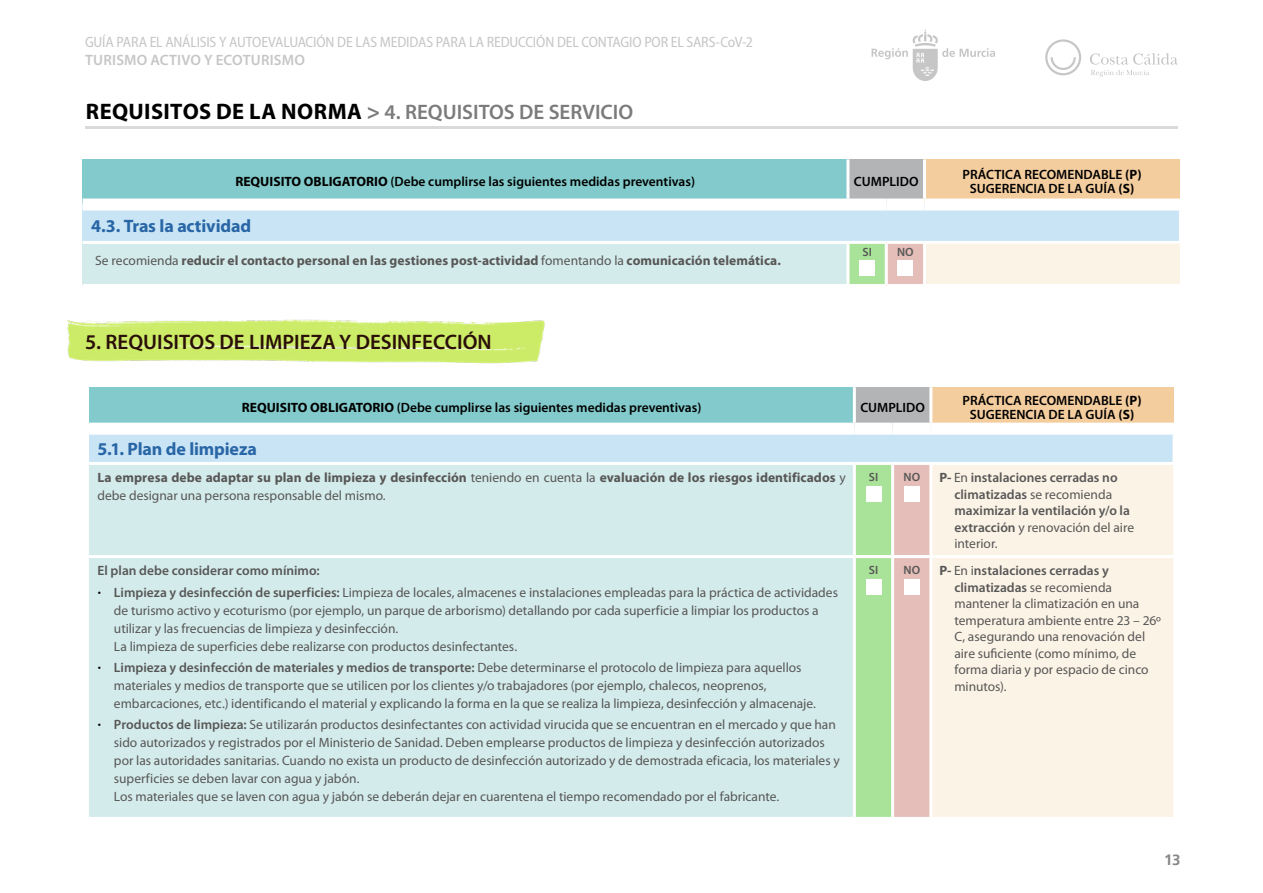
<style>
.page{position:relative;width:1263px;height:893px;background:#fff}
.page>*{position:absolute;margin:0;border:0;box-sizing:border-box;transform-origin:0 0}
.t1{font:600 21px "Myriad Pro";color:#7c7b7b}
.t2{font:600 21px "Myriad Pro";color:#290f07}
.t3{font:700 18px "Myriad Pro";letter-spacing:-.01em;color:#2966a6}
.t4{font:semi-condensed 15px "Myriad Pro";letter-spacing:-.015em;color:#c6c6c6}
.t5{font:600 15px "Myriad Pro";letter-spacing:.015em;color:#c6c6c6}
.t6{font:700 15px "Frutiger 65";color:#878787}
.t7{font:13.5px/18px "Myriad Pro";color:#575756}
.t8{font:700 13.5px/18px "Myriad Pro";letter-spacing:.005em;color:#575756}
.t9{font:600 13.5px/13.5px "Myriad Pro";color:#000;text-align:center}
.t10{font:600 13.5px/16.5px "Myriad Pro";color:#575756}
.t11{font:600 12px "Myriad Pro";letter-spacing:.005em;color:#575756}
.s1{font-weight:700;font-size:22.5px;color:#000}
.s2{font-weight:700;font-size:22.5px}
.s3{font-weight:700}
.s4{font-weight:400}
.s5{font-weight:600}
.s6{font-family:"Frutiger 67";font-weight:700;font-stretch:condensed;font-size:15px;color:#000}
</style>
<div class="page">
<hr style="left:85px;top:126px;width:1093px;height:2px;background:#dadada">
<svg style="left:871px;top:29px;width:124px;height:52px"></svg>
<svg style="left:1045px;top:39px;width:36px;height:36px"></svg>
<svg style="left:1090px;top:53px;width:88px;height:24px"></svg>
<img style="left:67px;top:319px;width:478px;height:45px">
<div style="left:89px;top:387px;width:765px;height:42px;background:#82cacb"></div>
<div style="left:854px;top:387px;width:77px;height:42px;background:#b3b4b6"></div>
<div style="left:931px;top:387px;width:242px;height:42px;background:#f4cd9e"></div>
<div style="left:89px;top:429px;width:1084px;height:34px;background:#c8e4f5"></div>
<div style="left:89px;top:465px;width:764px;height:352px;background:#d4ebeb"></div>
<svg style="left:856px;top:465px;width:73px;height:352px;background:#c8d1ab"></svg>
<div style="left:932px;top:465px;width:241px;height:352px;background:#fcf3e7"></div>
<hr style="left:1172px;top:435px;width:2px;height:27px;background:#fff">
<hr style="left:853px;top:387px;width:3px;height:36px;background:#fff">
<hr style="left:929px;top:387px;width:3px;height:36px;background:#fff">
<hr style="left:891px;top:465px;width:3px;height:90px;background:#fff">
<hr style="left:931px;top:462px;width:243px;height:3px;background:#fff">
<hr style="left:891px;top:558px;width:3px;height:259px;background:#fff">
<hr style="left:854px;top:462px;width:39px;height:3px;background:#fff">
<hr style="left:893px;top:462px;width:38px;height:3px;background:#fff">
<hr style="left:89px;top:555px;width:765px;height:3px;background:#fff">
<hr style="left:854px;top:555px;width:39px;height:3px;background:#fff">
<hr style="left:893px;top:555px;width:38px;height:3px;background:#fff">
<hr style="left:931px;top:555px;width:242px;height:3px;background:#fff">
<hr style="left:89px;top:462px;width:765px;height:3px;background:#fff">
<div style="left:89px;top:423px;width:765px;height:12px;background:#fff"></div>
<div style="left:854px;top:423px;width:39px;height:12px;background:#fff"></div>
<div style="left:893px;top:423px;width:38px;height:12px;background:#fff"></div>
<div style="left:931px;top:423px;width:243px;height:12px;background:#fff"></div>
<div style="left:866px;top:486px;width:15px;height:15px;background:#fff"></div>
<div style="left:904px;top:486px;width:15px;height:15px;background:#fff"></div>
<div style="left:866px;top:579px;width:15px;height:16px;background:#fff"></div>
<div style="left:904px;top:579px;width:15px;height:16px;background:#fff"></div>
<div style="left:83px;top:159px;width:765px;height:46px;background:#82cacb"></div>
<div style="left:848px;top:159px;width:76px;height:46px;background:#b3b4b6"></div>
<div style="left:924px;top:159px;width:256px;height:46px;background:#f4cd9e"></div>
<div style="left:83px;top:205px;width:1097px;height:37px;background:#c8e4f5"></div>
<div style="left:83px;top:242px;width:765px;height:44px;background:#d4ebeb"></div>
<div style="left:848px;top:242px;width:38px;height:44px;background:#a9e399"></div>
<div style="left:886px;top:242px;width:38px;height:44px;background:#e5beb9"></div>
<div style="left:924px;top:242px;width:256px;height:44px;background:#fcf3e7"></div>
<hr style="left:1179px;top:211px;width:1px;height:30px;background:#fff">
<hr style="left:846px;top:159px;width:3px;height:40px;background:#fff">
<hr style="left:923px;top:159px;width:3px;height:40px;background:#fff">
<hr style="left:846px;top:244px;width:3px;height:40px;background:#fff">
<hr style="left:885px;top:244px;width:3px;height:40px;background:#fff">
<hr style="left:924px;top:241px;width:256px;height:3px;background:#fff">
<hr style="left:923px;top:244px;width:3px;height:40px;background:#fff">
<hr style="left:848px;top:241px;width:38px;height:3px;background:#fff">
<hr style="left:886px;top:241px;width:38px;height:3px;background:#fff">
<hr style="left:848px;top:284px;width:38px;height:3px;background:#fff">
<hr style="left:886px;top:284px;width:38px;height:3px;background:#fff">
<hr style="left:83px;top:284px;width:765px;height:3px;background:#fff">
<hr style="left:924px;top:284px;width:256px;height:3px;background:#fff">
<hr style="left:83px;top:241px;width:765px;height:3px;background:#fff">
<div style="left:83px;top:199px;width:765px;height:12px;background:#fff"></div>
<div style="left:848px;top:199px;width:38px;height:12px;background:#fff"></div>
<div style="left:886px;top:199px;width:38px;height:12px;background:#fff"></div>
<div style="left:924px;top:199px;width:256px;height:12px;background:#fff"></div>
<div style="left:859px;top:261px;width:16px;height:15px;background:#fff"></div>
<div style="left:898px;top:261px;width:15px;height:15px;background:#fff"></div>
<p class="t4" style="left:85px;top:34px;width:669px">GUÍA PARA EL ANÁLISIS Y AUTOEVALUACIÓN DE LAS MEDIDAS PARA LA REDUCCIÓN DEL CONTAGIO POR EL SARS-CoV-2</p>
<p class="t5" style="left:85px;top:51px;width:221px">TURISMO ACTIVO Y ECOTURISMO</p>
<h1 class="t1" style="left:86px;top:99px;width:549px"><span class="s1">REQUISITOS DE LA NORMA</span> <span class="s2">&gt;</span> 4. REQUISITOS DE SERVICIO</h1>
<p class="t9" style="left:235px;top:175px;width:461px"><span class="s3">REQUISITO OBLIGATORIO</span> (Debe cumplirse las siguientes medidas preventivas)</p>
<p class="t9" style="left:854px;top:175px;width:66px">CUMPLIDO</p>
<p class="t9" style="left:963px;top:168px;width:180px">PRÁCTICA RECOMENDABLE <span class="s3">(P)<br></span>SUGERENCIA DE LA GUÍA <span class="s3">(S)</span></p>
<h2 class="t3" style="left:91px;top:215px;width:162px">4.3. Tras la actividad</h2>
<p class="t8" style="left:95px;top:251px;width:687px"><span class="s4">Se recomienda</span> reducir el contacto personal en las gestiones post-actividad <span class="s4">fomentando la</span> comunicación telemática.</p>
<p class="t11" style="left:862px;top:244px;width:11px">SI</p>
<p class="t11" style="left:897px;top:244px;width:18px">NO</p>
<h1 class="t2" style="left:85px;top:329px;width:408px">5. REQUISITOS DE LIMPIEZA Y DESINFECCIÓN</h1>
<p class="t9" style="left:242px;top:400px;width:461px"><span class="s3">REQUISITO OBLIGATORIO</span> (Debe cumplirse las siguientes medidas preventivas)</p>
<p class="t9" style="left:860px;top:400px;width:66px">CUMPLIDO</p>
<p class="t9" style="left:963px;top:394px;width:180px">PRÁCTICA RECOMENDABLE <span class="s3">(P)<br></span>SUGERENCIA DE LA GUÍA <span class="s3">(S)</span></p>
<h2 class="t3" style="left:97px;top:437px;width:161px">5.1. Plan de limpieza</h2>
<p class="t8" style="left:97px;top:468px;width:750px">La empresa debe adaptar su plan de limpieza y desinfección <span class="s4">teniendo en cuenta la</span> evaluación de los riesgos identificados <span class="s4">y debe designar una persona responsable del mismo.</span></p>
<p class="t11" style="left:869px;top:469px;width:11px">SI</p>
<p class="t11" style="left:903px;top:469px;width:18px">NO</p>
<p class="t10" style="left:954px;top:469px;width:181px;text-indent:-15px"><span class="s3">P-</span> <span class="s4">En</span> instalaciones cerradas no climatizadas <span class="s4">se recomienda </span>maximizar la ventilación y/o la extracción <span class="s4">y renovación del aire interior.</span></p>
<p class="t7" style="left:97px;top:560px;width:742px;line-height:21.5px"><span class="s5">El plan debe considerar como mínimo:<br></span><span class="s6">·</span> <span class="s5">Limpieza y desinfección de superficies:</span> Limpieza de locales, almacenes e instalaciones empleadas para la práctica de actividades</p>
<p class="t7" style="left:114px;top:601px;width:706px">de turismo activo y ecoturismo (por ejemplo, un parque de arborismo) detallando por cada superficie a limpiar los productos a utilizar y las frecuencias de limpieza y desinfección.<br>La limpieza de superficies debe realizarse con productos desinfectantes.</p>
<p class="t7" style="left:114px;top:658px;width:703px;text-indent:-17px"><span class="s6">·</span> <span class="s5">Limpieza y desinfección de materiales y medios de transporte:</span> Debe determinarse el protocolo de limpieza para aquellos materiales y medios de transporte que se utilicen por los clientes y/o trabajadores (por ejemplo, chalecos, neoprenos, embarcaciones, etc.) identificando el material y explicando la forma en la que se realiza la limpieza, desinfección y almacenaje.</p>
<p class="t7" style="left:114px;top:716px;width:727px;text-indent:-17px"><span class="s6">·</span> <span class="s5">Productos de limpieza:</span> Se utilizarán productos desinfectantes con actividad virucida que se encuentran en el mercado y que han sido autorizados y registrados por el Ministerio de Sanidad. Deben emplearse productos de limpieza y desinfección autorizados por las autoridades sanitarias. Cuando no exista un producto de desinfección autorizado y de demostrada eficacia, los materiales y superficies se deben lavar con agua y jabón.<br>Los materiales que se laven con agua y jabón se deberán dejar en cuarentena el tiempo recomendado por el fabricante.</p>
<p class="t11" style="left:869px;top:562px;width:11px">SI</p>
<p class="t11" style="left:903px;top:562px;width:18px">NO</p>
<p class="t7" style="left:954px;top:562px;width:208px;line-height:16.5px;text-indent:-15px"><span class="s3">P-</span> En i<span class="s5">nstalaciones cerradas y climatizadas</span> se recomienda mantener la climatización en una temperatura ambiente entre 23 – 26º<br>C, asegurando una renovación del aire suficiente (como mínimo, de forma diaria y por espacio de cinco minutos).</p>
<p class="t6" style="left:1164px;top:851px;width:18px">13</p>
</div>
